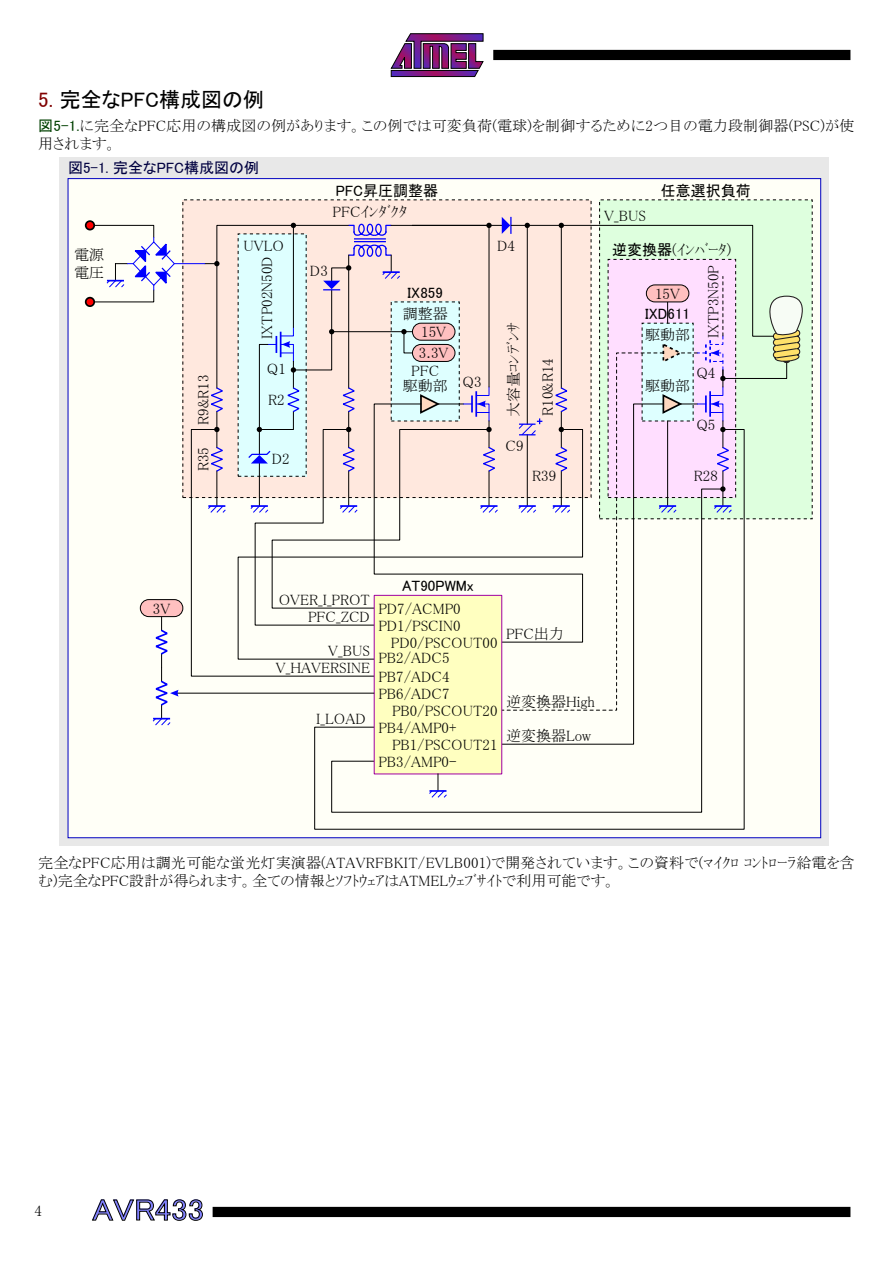
<style>
.page{position:relative;width:893px;height:1263px;background:#fff}
.page>*{position:absolute;margin:0;border:0;box-sizing:border-box;transform-origin:0 0}
.t1{font:30px "MS P Gothic";color:#8080ff;scale:1.1 1}
.t2{font:21px "MS P Gothic";color:#000}
.t3{font:15px/18px "MS P Mincho";color:#000}
.t4{font:15px "MS P Gothic";color:#000}
.t5{font:15px "MS P Gothic";color:#000040}
.s1{color:#800000}
.s2{font-family:"MS P Gothic";color:#004000}
.s3{font-family:"MS P Gothic"}
</style>
<div class="page">
<svg style="left:390px;top:33px;width:94px;height:44px"></svg>
<div style="left:493px;top:50px;width:357px;height:10px;background:#000"></div>
<div style="left:213px;top:1207px;width:637px;height:10px;background:#000"></div>
<svg style="left:92px;top:1199px;width:111px;height:22px"></svg>
<div style="left:60px;top:157px;width:769px;height:689px;background:linear-gradient(to right,#e8e8e8,#e8e8e8)"></div>
<div style="left:68px;top:179px;width:753px;height:659px;background:#fffff7"></div>
<div style="left:600px;top:200px;width:212px;height:319px;background:#deffde"></div>
<div style="left:183px;top:200px;width:408px;height:297px;background:#ffe8de"></div>
<svg style="left:190px;top:429px;width:124px;height:248px"></svg>
<hr style="left:174px;top:263px;width:31px;height:1px;background:#00f">
<svg style="left:93px;top:225px;width:83px;height:78px"></svg>
<div style="left:86px;top:221px;width:8px;height:9px;background:#f00;border-radius:50%"></div>
<div style="left:85px;top:220px;width:10px;height:10px;border:2px solid #000;border-radius:50%"></div>
<div style="left:86px;top:298px;width:8px;height:8px;background:#f00;border-radius:50%"></div>
<div style="left:85px;top:297px;width:10px;height:10px;border:2px solid #000;border-radius:50%"></div>
<svg style="left:314px;top:626px;width:431px;height:204px"></svg>
<svg style="left:205px;top:217px;width:608px;height:409px"></svg>
<div style="left:374px;top:595px;width:128px;height:179px;background:#ffffc0"></div>
<svg style="left:429px;top:774px;width:18px;height:24px"></svg>
<hr style="left:174px;top:693px;width:200px;height:1px;background:#000">
<svg style="left:151px;top:617px;width:28px;height:109px"></svg>
<div style="left:140px;top:600px;width:43px;height:17px;background:#ffc0c0;border-radius:9px"></div>
<div style="left:140px;top:599px;width:43px;height:18px;border:1px solid #000;border-radius:9px"></div>
<h2 class="t2" style="left:38px;top:89px;width:227px"><span class="s1">5.</span> 完全なPFC構成図の例</h2>
<p class="t3" style="left:38px;top:117px;width:818px"><span class="s2">図5-1.</span>に完全なPFC応用の構成図の例があります。この例では可変負荷(電球)を制御するために2つ目の電力段制御器(PSC)が使用されます。</p>
<p class="t5" style="left:68px;top:160px;width:193px">図5-1. 完全なPFC構成図の例</p>
<p class="t3" style="left:333px;top:202px;width:76px">PFCｲﾝﾀﾞｸﾀ</p>
<p class="t4" style="left:336px;top:183px;width:104px">PFC昇圧調整器</p>
<p class="t4" style="left:661px;top:183px;width:91px">任意選択負荷</p>
<p class="t3" style="left:604px;top:207px;width:43px">V_BUS</p>
<p class="t3" style="left:74px;top:246px;width:32px">電源電圧</p>
<p class="t3" style="left:194px;top:425px;width:51px;rotate:-90deg">R9&amp;R13</p>
<p class="t3" style="left:194px;top:471px;width:26px;rotate:-90deg">R35</p>
<p class="t3" style="left:243px;top:236px;width:42px">UVLO</p>
<p class="t3" style="left:258px;top:339px;width:84px;rotate:-90deg">IXTP02N50D</p>
<p class="t3" style="left:267px;top:353px;width:20px;line-height:30.9px">Q1<br>R2</p>
<p class="t3" style="left:272px;top:449px;width:19px">D2</p>
<p class="t3" style="left:310px;top:262px;width:19px">D3</p>
<p class="t3" style="left:497px;top:236px;width:19px">D4</p>
<p class="t3" style="left:612px;top:241px;width:121px"><span class="s3">逆変換器</span>(ｲﾝﾊﾞｰﾀ)</p>
<p class="t4" style="left:408px;top:285px;width:37px">IX859</p>
<p class="t3" style="left:403px;top:304px;width:46px">調整器</p>
<p class="t3" style="left:419px;top:321px;width:31px;line-height:21.3px">15V<br>3.3V</p>
<p class="t3" style="left:403px;top:363px;width:46px;line-height:15px;text-align:center">PFC駆動部</p>
<p class="t3" style="left:462px;top:373px;width:20px">Q3</p>
<p class="t3" style="left:504px;top:417px;width:96px;rotate:-90deg">大容量ｺﾝﾃﾞﾝｻ</p>
<p class="t3" style="left:538px;top:416px;width:59px;rotate:-90deg">R10&amp;R14</p>
<p class="t3" style="left:655px;top:284px;width:26px">15V</p>
<p class="t4" style="left:645px;top:306px;width:46px">IXD611</p>
<p class="t3" style="left:645px;top:326px;width:46px">駆動部</p>
<p class="t3" style="left:704px;top:338px;width:74px;rotate:-90deg">IXTP3N50P</p>
<p class="t3" style="left:645px;top:377px;width:46px">駆動部</p>
<p class="t3" style="left:696px;top:364px;width:20px">Q4</p>
<p class="t3" style="left:696px;top:415px;width:20px">Q5</p>
<p class="t3" style="left:505px;top:436px;width:19px">C9</p>
<p class="t3" style="left:532px;top:466px;width:26px">R39</p>
<p class="t3" style="left:694px;top:466px;width:26px">R28</p>
<p class="t3" style="left:153px;top:599px;width:19px">3V</p>
<p class="t3" style="left:279px;top:591px;width:93px">OVER_I_PROT</p>
<p class="t3" style="left:308px;top:608px;width:63px">PFC_ZCD</p>
<p class="t3" style="left:276px;top:659px;width:96px">V_HAVERSINE</p>
<p class="t3" style="left:328px;top:642px;width:43px">V_BUS</p>
<p class="t3" style="left:316px;top:710px;width:51px">I_LOAD</p>
<p class="t4" style="left:402px;top:578px;width:73px">AT90PWMx</p>
<p class="t3" style="left:378px;top:599px;width:84px">PD7/ACMP0</p>
<p class="t3" style="left:391px;top:617px;width:108px;line-height:17px;text-indent:-13px">PD1/PSCIN0<br>PD0/PSCOUT00</p>
<p class="t3" style="left:378px;top:667px;width:73px">PB7/ADC4</p>
<p class="t3" style="left:378px;top:649px;width:73px">PB2/ADC5</p>
<p class="t3" style="left:392px;top:685px;width:107px;line-height:17px;text-indent:-14px">PB6/ADC7<br>PB0/PSCOUT20</p>
<p class="t3" style="left:378px;top:752px;width:80px">PB3/AMP0-</p>
<p class="t3" style="left:378px;top:718px;width:80px">PB4/AMP0+</p>
<p class="t3" style="left:392px;top:735px;width:107px">PB1/PSCOUT21</p>
<p class="t3" style="left:506px;top:625px;width:59px">PFC出力</p>
<p class="t3" style="left:506px;top:693px;width:91px">逆変換器High</p>
<p class="t3" style="left:506px;top:727px;width:87px">逆変換器Low</p>
<p class="t3" style="left:38px;top:853px;width:818px">完全なPFC応用は調光可能な蛍光灯実演器(ATAVRFBKIT/EVLB001)で開発されています。この資料で(ﾏｲｸﾛ ｺﾝﾄﾛｰﾗ給電を含む)完全なPFC設計が得られます。全ての情報とｿﾌﾄｳｪｱはATMELｳｪﾌﾞｻｲﾄで利用可能です。</p>
<p class="t3" style="left:35px;top:1202px;width:9px">4</p>
<h1 class="t1" style="left:92px;top:1195px;width:103px">AVR433</h1>
</div>
